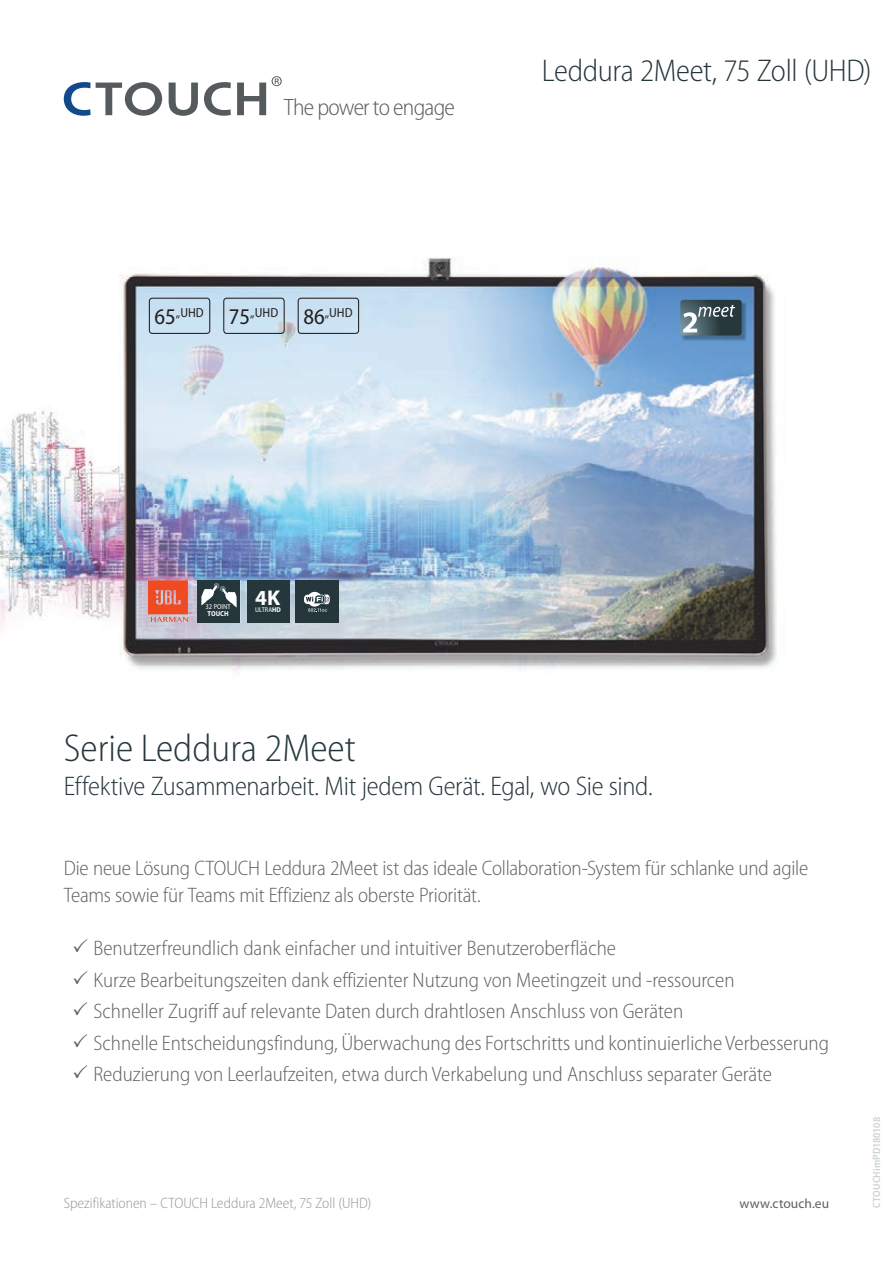
<style>
.page{position:relative;width:893px;height:1263px;background:#fff}
.page>*{position:absolute;margin:0;border:0;box-sizing:border-box;transform-origin:0 0}
.t1{font:300 semi-condensed 39px "Myriad Pro";color:#26373b}
.t2{font:300 semi-condensed 31.5px "Myriad Pro";letter-spacing:-.015em;color:#26373b}
.t3{font:300 semi-condensed 27px "Myriad Pro";letter-spacing:-.015em;color:#26373b}
.t4{font:300 semi-condensed 23.7px "Myriad Pro";letter-spacing:-.03em;color:#555a5c}
.t5{font:700 21.45px "Myriad Pro";color:#fff}
.t6{font:300 semi-condensed 21px/31.5px "Myriad Pro";color:#5f5f62}
.t7{font:300 semi-condensed 15px "Myriad Pro";color:#939598}
.t8{font:13.5px "Myriad Pro";letter-spacing:.005em;color:#5f5f62}
.t9{font:semi-condensed 13.05px "Myriad Pro";color:#231f20}
.t10{font:600 semi-condensed 10.5px "Myriad Pro";letter-spacing:.015em;color:#ccd2d4}
.t11{font:semi-condensed 7.2px "Myriad Pro";color:#fff}
.t12{font:700 semi-condensed 7.2px "Myriad Pro";color:#fff}
.t13{font:semi-condensed 6.9px "Myriad Pro";color:#fff}
.s1{font-size:22.5px}
.s2{font-weight:700}
</style>
<div class="page">
<img style="left:0;top:79px;width:682px;height:592px">
<img style="left:682px;top:274px;width:95px;height:395px">
<div style="left:298px;top:298px;width:61px;height:36px;border:1px solid #231f20;border-radius:3px"></div>
<div style="left:223px;top:298px;width:62px;height:36px;border:1px solid #231f20;border-radius:3px"></div>
<div style="left:149px;top:298px;width:61px;height:36px;border:1px solid #231f20;border-radius:3px"></div>
<svg style="left:64px;top:82px;width:98px;height:34px"></svg>
<svg style="left:169px;top:83px;width:29px;height:33px"></svg>
<svg style="left:204px;top:82px;width:27px;height:34px"></svg>
<svg style="left:237px;top:83px;width:29px;height:32px"></svg>
<svg style="left:272px;top:76px;width:10px;height:10px"></svg>
<div style="left:296px;top:580px;width:42px;height:43px;background:#25373b"></div>
<svg style="left:304px;top:591px;width:26px;height:21px"></svg>
<svg style="left:149px;top:580px;width:42px;height:43px"></svg>
<div style="left:198px;top:580px;width:42px;height:43px;background:#25373b"></div>
<svg style="left:201px;top:583px;width:36px;height:25px"></svg>
<div style="left:247px;top:580px;width:42px;height:43px;background:#25373b"></div>
<img style="left:681px;top:300px;width:66px;height:41px">
<svg style="left:680px;top:300px;width:62px;height:35px"></svg>
<p class="t4" style="left:284px;top:94px;width:172px">The power to engage</p>
<p class="t9" style="left:155px;top:305px;width:51px"><span class="s1">65</span>„UHD</p>
<p class="t9" style="left:229px;top:305px;width:51px"><span class="s1">75</span>„UHD</p>
<p class="t9" style="left:303px;top:305px;width:51px"><span class="s1">86</span>„UHD</p>
<h2 class="t2" style="left:542px;top:53px;width:331px">Leddura 2Meet, 75 Zoll (UHD)</h2>
<p class="t11" style="left:205px;top:603px;width:27px">32 POINT</p>
<p class="t12" style="left:208px;top:609px;width:22px">TOUCH</p>
<p class="t5" style="left:255px;top:585px;width:27px">4K</p>
<p class="t13" style="left:255px;top:606px;width:27px">ULTRA<span class="s2">HD</span></p>
<h1 class="t1" style="left:64px;top:727px;width:293px">Serie Leddura 2Meet</h1>
<p class="t3" style="left:64px;top:772px;width:591px">Effektive Zusammenarbeit. Mit jedem Gerät. Egal, wo Sie sind.</p>
<p class="t6" style="left:64px;top:854px;width:746px;line-height:27px">Die neue Lösung CTOUCH Leddura 2Meet ist das ideale Collaboration-System für schlanke und agile<br>Teams sowie für Teams mit Effizienz als oberste Priorität.</p>
<p class="t6" style="left:93px;top:933px;width:737px">Benutzerfreundlich dank einfacher und intuitiver Benutzeroberfläche<br>Kurze Bearbeitungszeiten dank effizienter Nutzung von Meetingzeit und -ressourcen<br>Schneller Zugriff auf relevante Daten durch drahtlosen Anschluss von Geräten<br>Schnelle Entscheidungsfindung, Überwachung des Fortschritts und kontinuierliche Verbesserung Reduzierung von Leerlaufzeiten, etwa durch Verkabelung und Anschluss separater Geräte</p>
<p class="t7" style="left:64px;top:1194px;width:309px">Spezifikationen – CTOUCH Leddura 2Meet, 75 Zoll (UHD)</p>
<p class="t8" style="left:739px;top:1196px;width:91px">www.ctouch.eu</p>
<p class="t10" style="left:871px;top:1208px;width:92px;rotate:-90deg">CTOUCHimPD180108</p>
</div>
